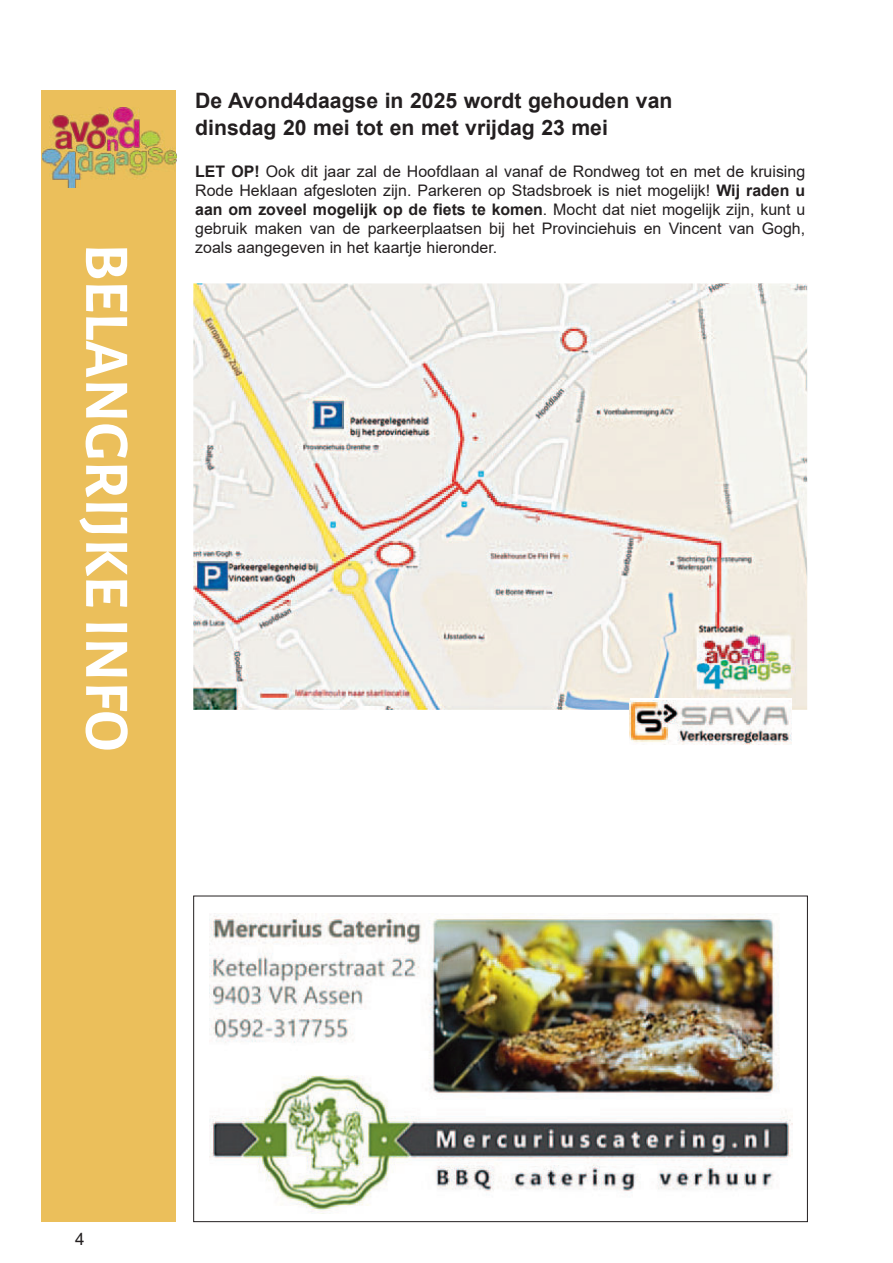
<style>
.page{position:relative;width:893px;height:1263px;background:#fff}
.page>*{position:absolute;margin:0;border:0;box-sizing:border-box;transform-origin:0 0}
.t1{font:700 63.6px "Alegreya Sans";color:#fff}
.t2{font:700 21.15px/27px "Arial";color:#231f20}
.t3{font:16.95px "Arial";color:#231f20}
.t4{font:15.9px/19px "Arial";color:#231f20;text-align:justify}
.s1{font-weight:700}
</style>
<div class="page">
<div style="left:41px;top:90px;width:134px;height:1132px;background:#ebbf5b"></div>
<img style="left:43px;top:107px;width:133px;height:80px">
<img style="left:193px;top:283px;width:614px;height:427px">
<div style="left:630px;top:698px;width:162px;height:47px;background:#fff"></div>
<img style="left:630px;top:701px;width:162px;height:44px">
<img style="left:209px;top:914px;width:583px;height:300px">
<h2 class="t2" style="left:195px;top:87px;width:479px">De Avond4daagse in 2025 wordt gehouden van dinsdag 20 mei tot en met vrijdag 23 mei</h2>
<p class="t4" style="left:195px;top:162px;width:611px"><span class="s1">LET OP!</span> Ook dit jaar zal de Hoofdlaan al vanaf de Rondweg tot en met de kruising Rode Heklaan afgesloten zijn. Parkeren op Stadsbroek is niet mogelijk! <span class="s1">Wij raden u aan om zoveel mogelijk op de fiets te komen</span>. Mocht dat niet mogelijk zijn, kunt u gebruik maken van de parkeerplaatsen bij het Provinciehuis en Vincent van Gogh,</p>
<h1 class="t1" style="left:143px;top:243px;width:509px;rotate:90deg">BELANGRIJKE INFO</h1>
<p class="t4" style="left:195px;top:238px;width:303px">zoals aangegeven in het kaartje hieronder.</p>
<p class="t3" style="left:75px;top:1230px;width:11px">4</p>
</div>
